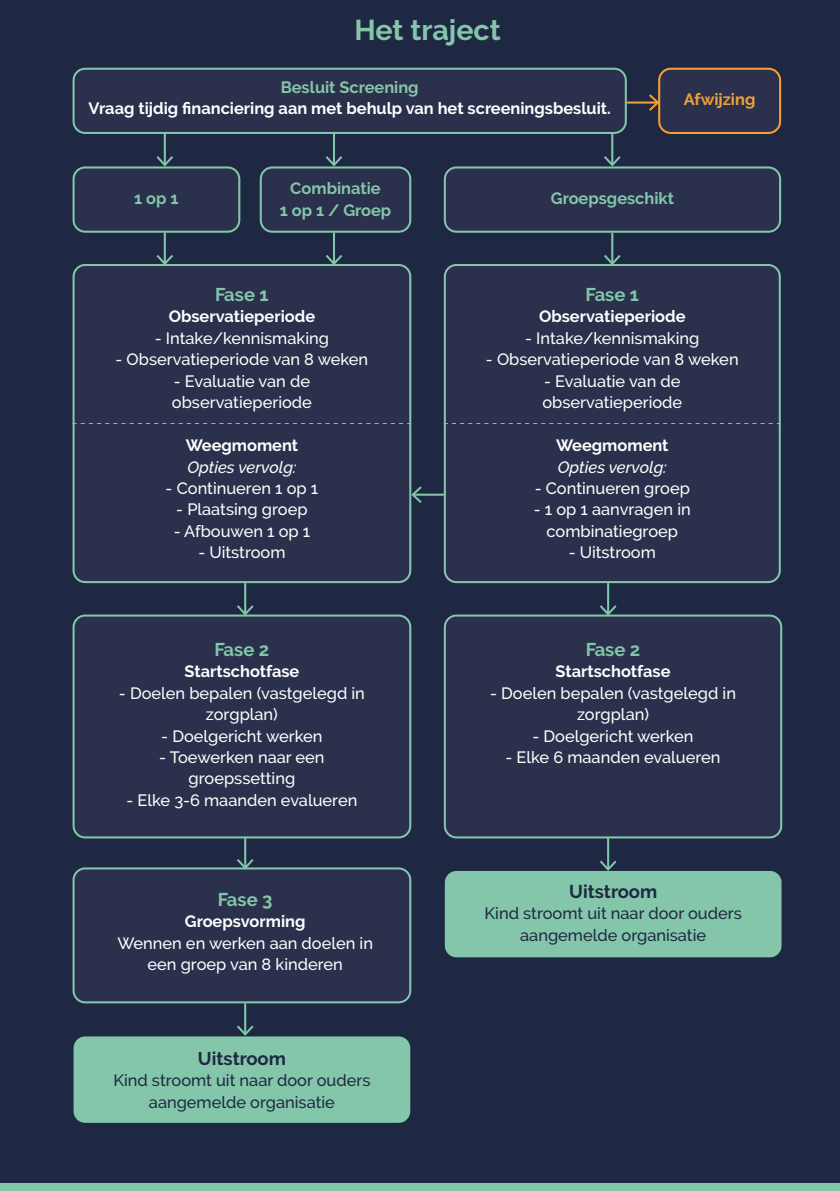
<style>
.page{position:relative;width:840px;height:1191px;background:#fff}
.page>*{position:absolute;margin:0;border:0;box-sizing:border-box;transform-origin:0 0}
.t1{font:700 28.6px "Raleway";color:#83c6a9}
.t2{font:700 18.4px "Raleway";color:#83c6a9}
.t3{font:700 18.4px "Raleway";color:#1f2842}
.t4{font:500 16.4px/21.4px "Raleway";color:#fff;text-align:center}
.t5{font:700 16.4px "Raleway";color:#fff}
.t6{font:500 16.4px/21.4px "Raleway";color:#1f2842;text-align:center}
.t7{font:700 16.4px/21.4px "Raleway";color:#83c6a9;text-align:center}
.t8{font:italic 500 16.4px "Raleway";color:#fff}
.t9{font:700 16.4px "Raleway";color:#f39f37}
</style>
<div class="page">
<div style="left:0;top:0;width:839px;height:1191px;background:#1f2842"></div>
<div style="left:260px;top:167px;width:150px;height:65px;background:#2b314c;border-radius:12px"></div>
<div style="left:259px;top:166px;width:152px;height:67px;border:2px solid #83c6a9;border-radius:12px"></div>
<div style="left:73px;top:167px;width:166px;height:65px;background:#2b314c;border-radius:12px"></div>
<div style="left:72px;top:166px;width:168px;height:67px;border:2px solid #83c6a9;border-radius:12px"></div>
<div style="left:73px;top:69px;width:552px;height:64px;background:#2b314c;border-radius:12px"></div>
<div style="left:72px;top:68px;width:554px;height:66px;border:2px solid #83c6a9;border-radius:12px"></div>
<div style="left:0;top:1183px;width:839px;height:8px;background:#83c6a9"></div>
<div style="left:73px;top:265px;width:337px;height:317px;background:#2b314c;border-radius:12px"></div>
<div style="left:72px;top:264px;width:339px;height:319px;border:2px solid #83c6a9;border-radius:12px"></div>
<div style="left:73px;top:615px;width:337px;height:222px;background:#2b314c;border-radius:12px"></div>
<div style="left:72px;top:614px;width:339px;height:224px;border:2px solid #83c6a9;border-radius:12px"></div>
<div style="left:73px;top:868px;width:337px;height:134px;background:#2b314c;border-radius:12px"></div>
<div style="left:72px;top:867px;width:339px;height:136px;border:2px solid #83c6a9;border-radius:12px"></div>
<div style="left:444px;top:871px;width:337px;height:86px;background:#83c6a9;border-radius:12px"></div>
<div style="left:73px;top:1036px;width:337px;height:86px;background:#83c6a9;border-radius:12px"></div>
<div style="left:444px;top:615px;width:336px;height:222px;background:#2b314c;border-radius:12px"></div>
<div style="left:443px;top:614px;width:338px;height:224px;border:2px solid #83c6a9;border-radius:12px"></div>
<div style="left:444px;top:265px;width:335px;height:317px;background:#2b314c;border-radius:12px"></div>
<div style="left:443px;top:264px;width:337px;height:319px;border:2px solid #83c6a9;border-radius:12px"></div>
<div style="left:444px;top:167px;width:335px;height:65px;background:#2b314c;border-radius:12px"></div>
<div style="left:443px;top:166px;width:337px;height:67px;border:2px solid #83c6a9;border-radius:12px"></div>
<div style="left:658px;top:69px;width:121px;height:64px;background:#2b314c;border-radius:12px"></div>
<div style="left:657px;top:68px;width:123px;height:66px;border:2px solid #f39f37;border-radius:12px"></div>
<hr style="left:611px;top:233px;width:2px;height:31px;background:#83c6a9">
<svg style="left:601px;top:253px;width:21px;height:14px"></svg>
<hr style="left:611px;top:134px;width:2px;height:31px;background:#83c6a9">
<svg style="left:601px;top:154px;width:21px;height:14px"></svg>
<hr style="left:606px;top:583px;width:2px;height:31px;background:#83c6a9">
<svg style="left:597px;top:603px;width:21px;height:14px"></svg>
<hr style="left:412px;top:493px;width:31px;height:3px;background:#83c6a9">
<svg style="left:409px;top:484px;width:14px;height:21px"></svg>
<hr style="left:244px;top:583px;width:2px;height:31px;background:#83c6a9">
<svg style="left:234px;top:603px;width:21px;height:14px"></svg>
<hr style="left:606px;top:837px;width:2px;height:32px;background:#83c6a9">
<svg style="left:600px;top:858px;width:17px;height:13px"></svg>
<hr style="left:244px;top:837px;width:2px;height:31px;background:#83c6a9">
<svg style="left:234px;top:856px;width:21px;height:14px"></svg>
<hr style="left:244px;top:1003px;width:2px;height:31px;background:#83c6a9">
<svg style="left:234px;top:1023px;width:21px;height:14px"></svg>
<hr style="left:333px;top:233px;width:2px;height:31px;background:#83c6a9">
<svg style="left:323px;top:255px;width:21px;height:12px"></svg>
<hr style="left:333px;top:134px;width:2px;height:31px;background:#83c6a9">
<svg style="left:323px;top:156px;width:21px;height:12px"></svg>
<hr style="left:164px;top:233px;width:2px;height:31px;background:#83c6a9">
<svg style="left:154px;top:253px;width:21px;height:14px"></svg>
<hr style="left:164px;top:134px;width:2px;height:31px;background:#83c6a9">
<svg style="left:154px;top:154px;width:21px;height:14px"></svg>
<svg style="left:72px;top:423px;width:339px;height:1px"></svg>
<svg style="left:443px;top:423px;width:337px;height:1px"></svg>
<hr style="left:626px;top:101px;width:31px;height:3px;background:#f39f37">
<svg style="left:646px;top:92px;width:14px;height:21px"></svg>
<h1 class="t1" style="left:354px;top:14px;width:148px">Het traject</h1>
<p class="t7" style="left:280px;top:76px;width:139px">Besluit Screening</p>
<p class="t5" style="left:88px;top:99px;width:523px">Vraag tijdig financiering aan met behulp van het screeningsbesluit.</p>
<p class="t9" style="left:683px;top:90px;width:73px">Afwijzing</p>
<p class="t7" style="left:279px;top:178px;width:113px">Combinatie<br>1 op 1 / Groep</p>
<p class="t7" style="left:134px;top:188px;width:46px">1 op 1</p>
<p class="t7" style="left:550px;top:188px;width:124px">Groepsgeschikt</p>
<p class="t2" style="left:215px;top:284px;width:55px">Fase 1</p>
<p class="t5" style="left:169px;top:307px;width:148px">Observatieperiode</p>
<p class="t4" style="left:155px;top:327px;width:175px">- Intake/kennismaking</p>
<p class="t4" style="left:115px;top:349px;width:254px">- Observatieperiode van 8 weken</p>
<p class="t4" style="left:172px;top:370px;width:141px;text-align:left">- Evaluatie van de observatieperiode</p>
<p class="t5" style="left:185px;top:436px;width:114px">Weegmoment</p>
<p class="t8" style="left:187px;top:457px;width:110px">Opties vervolg:</p>
<p class="t4" style="left:165px;top:477px;width:154px">- Continueren 1 op 1</p>
<p class="t4" style="left:176px;top:499px;width:133px">- Plaatsing groep</p>
<p class="t4" style="left:173px;top:520px;width:138px">- Afbouwen 1 op 1</p>
<p class="t4" style="left:198px;top:542px;width:89px">- Uitstroom</p>
<p class="t2" style="left:214px;top:638px;width:56px">Fase 2</p>
<p class="t5" style="left:184px;top:662px;width:116px">Startschotfase</p>
<p class="t4" style="left:119px;top:682px;width:247px">- Doelen bepalen (vastgelegd in zorgplan)</p>
<p class="t4" style="left:161px;top:725px;width:163px">- Doelgericht werken</p>
<p class="t4" style="left:159px;top:746px;width:167px">- Toewerken naar een groepssetting</p>
<p class="t4" style="left:126px;top:789px;width:232px">- Elke 3-6 maanden evalueren</p>
<p class="t2" style="left:218px;top:888px;width:56px">Fase 3</p>
<p class="t5" style="left:185px;top:912px;width:122px">Groepsvorming</p>
<p class="t4" style="left:117px;top:932px;width:257px">Wennen en werken aan doelen in een groep van 8 kinderen</p>
<p class="t3" style="left:198px;top:1048px;width:89px">Uitstroom</p>
<p class="t6" style="left:113px;top:1070px;width:258px">Kind stroomt uit naar door ouders aangemelde organisatie</p>
<p class="t2" style="left:585px;top:284px;width:55px">Fase 1</p>
<p class="t5" style="left:538px;top:307px;width:148px">Observatieperiode</p>
<p class="t4" style="left:525px;top:327px;width:175px">- Intake/kennismaking</p>
<p class="t4" style="left:485px;top:349px;width:254px">- Observatieperiode van 8 weken</p>
<p class="t4" style="left:542px;top:370px;width:141px;text-align:left">- Evaluatie van de observatieperiode</p>
<p class="t5" style="left:555px;top:436px;width:114px">Weegmoment</p>
<p class="t8" style="left:557px;top:457px;width:110px">Opties vervolg:</p>
<p class="t4" style="left:534px;top:477px;width:157px">- Continueren groep</p>
<p class="t4" style="left:533px;top:499px;width:158px">- 1 op 1 aanvragen in combinatiegroep</p>
<p class="t4" style="left:568px;top:542px;width:89px">- Uitstroom</p>
<p class="t2" style="left:585px;top:638px;width:56px">Fase 2</p>
<p class="t5" style="left:555px;top:662px;width:116px">Startschotfase</p>
<p class="t4" style="left:490px;top:682px;width:247px">- Doelen bepalen (vastgelegd in zorgplan)</p>
<p class="t4" style="left:532px;top:725px;width:163px">- Doelgericht werken</p>
<p class="t4" style="left:505px;top:746px;width:216px">- Elke 6 maanden evalueren</p>
<p class="t3" style="left:569px;top:881px;width:89px">Uitstroom</p>
<p class="t6" style="left:484px;top:903px;width:258px">Kind stroomt uit naar door ouders aangemelde organisatie</p>
</div>
